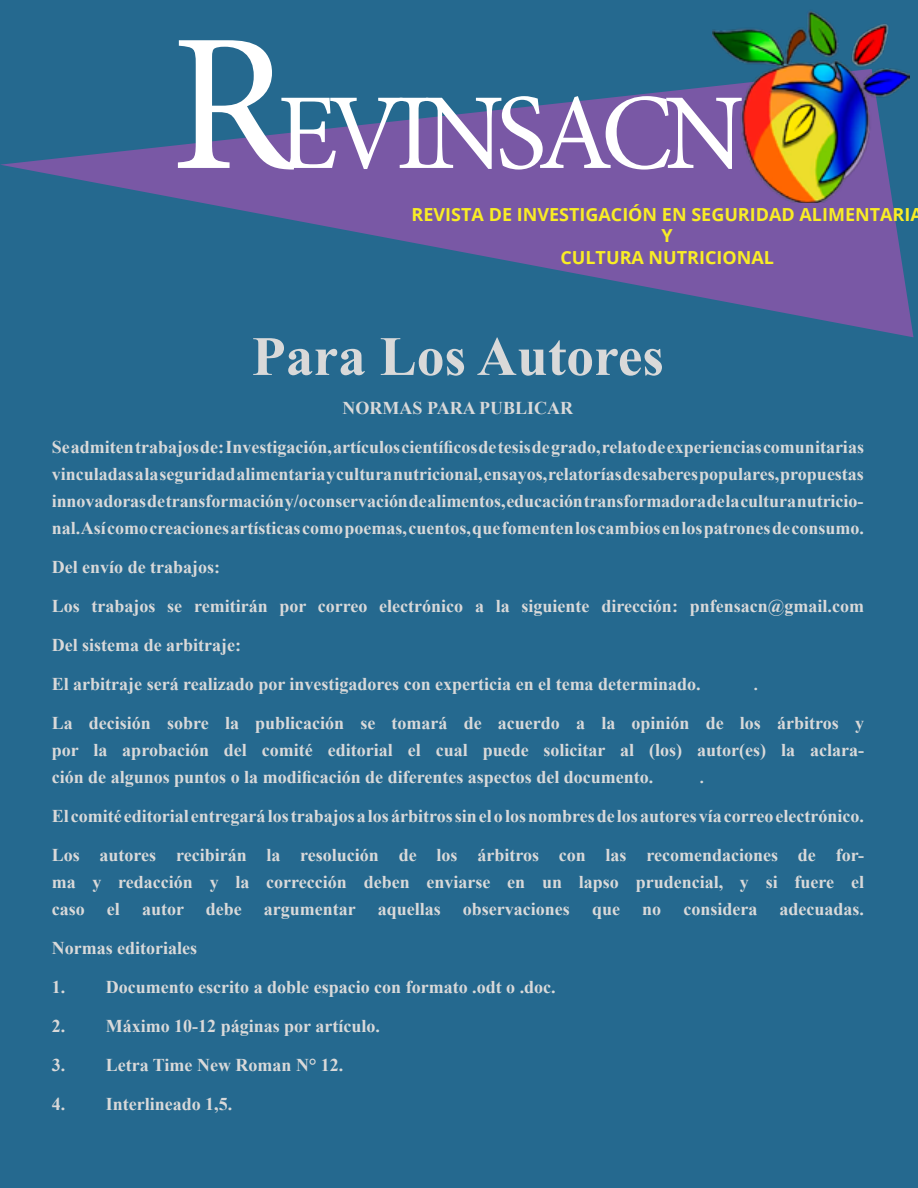
<style>
.page{position:relative;width:918px;height:1188px;background:#25698f}
.page>*{position:absolute;margin:0;border:0;box-sizing:border-box;transform-origin:0 0}
.t1{font:108px "Minion Pro";letter-spacing:-.08em;color:#fff}
.t2{font:700 55.5px "Times New Roman";color:#d9d9d9}
.t3{font:700 18px/39px "Times New Roman";color:#d9d9d9}
.t4{font:700 18px/21.3px "Open Sans";color:#f9ed25;text-align:center}
.t5{font:700 16.5px "Times New Roman";color:#d9d9d9}
.s1{font-size:196.5px}
</style>
<div class="page">
<svg style="left:0;top:86px;width:914px;height:251px"></svg>
<img style="left:713px;top:11px;width:197px;height:192px">
<h1 class="t1" style="left:171px;top:61px;width:575px"><span class="s1">R</span>EVINSACN</h1>
<p class="t4" style="left:412px;top:203px;width:513px">REVISTA DE INVESTIGACIÓN EN SEGURIDAD ALIMENTARIA<br>Y<br>CULTURA NUTRICIONAL</p>
<h2 class="t2" style="left:252px;top:316px;width:414px">Para Los Autores</h2>
<p class="t3" style="left:52px;top:388px;width:814px;text-align:center">NORMAS PARA PUBLICAR<br>Se admiten trabajos de: Investigación, artículos científicos de tesis de grado, relato de experiencias comunitarias</p>
<p class="t3" style="left:52px;top:460px;width:814px;line-height:27px;text-align:justify">vinculadas a la seguridad alimentaria y cultura nutricional, ensayos, relatorías de saberes populares, propuestas innovadoras de transformación y/o conservación de alimentos, educación transformadora de la cultura nutricio&shy;nal. Así como creaciones artísticas como poemas, cuentos, que fomenten los cambios en los patrones de consumo.</p>
<p class="t3" style="left:52px;top:547px;width:814px">Del envío de trabajos:<br>Los trabajos se remitirán por correo electrónico a la siguiente dirección: pnfensacn@gmail.com Del sistema de arbitraje:<br>El arbitraje será realizado por investigadores con experticia en el tema determinado.</p>
<p class="t5" style="left:754px;top:673px;width:6px">.</p>
<p class="t3" style="left:52px;top:709px;width:814px;line-height:27px;text-align:justify">La decisión sobre la publicación se tomará de acuerdo a la opinión de los árbitros y por la aprobación del comité editorial el cual puede solicitar al (los) autor(es) la aclara&shy;ción de algunos puntos o la modificación de diferentes aspectos del documento.</p>
<p class="t5" style="left:700px;top:766px;width:6px">.</p>
<p class="t3" style="left:52px;top:796px;width:814px">El comité editorial entregará los trabajos a los árbitros sin el o los nombres de los autores vía correo electrónico.<br>Los autores recibirán la resolución de los árbitros con las recomendaciones de for-</p>
<p class="t3" style="left:52px;top:868px;width:814px;line-height:27px">ma y redacción y la corrección deben enviarse en un lapso prudencial, y si fuere el caso el autor debe argumentar aquellas observaciones que no considera adecuadas.</p>
<p class="t3" style="left:52px;top:928px;width:147px">Normas editoriales</p>
<p class="t3" style="left:52px;top:967px;width:505px">1. Documento escrito a doble espacio con formato .odt o .doc.</p>
<p class="t3" style="left:52px;top:1006px;width:330px">2. Máximo 10-12 páginas por artículo.</p>
<p class="t3" style="left:52px;top:1045px;width:293px">3. Letra Time New Roman N° 12.</p>
<p class="t3" style="left:52px;top:1084px;width:182px">4. Interlineado 1,5.</p>
</div>
